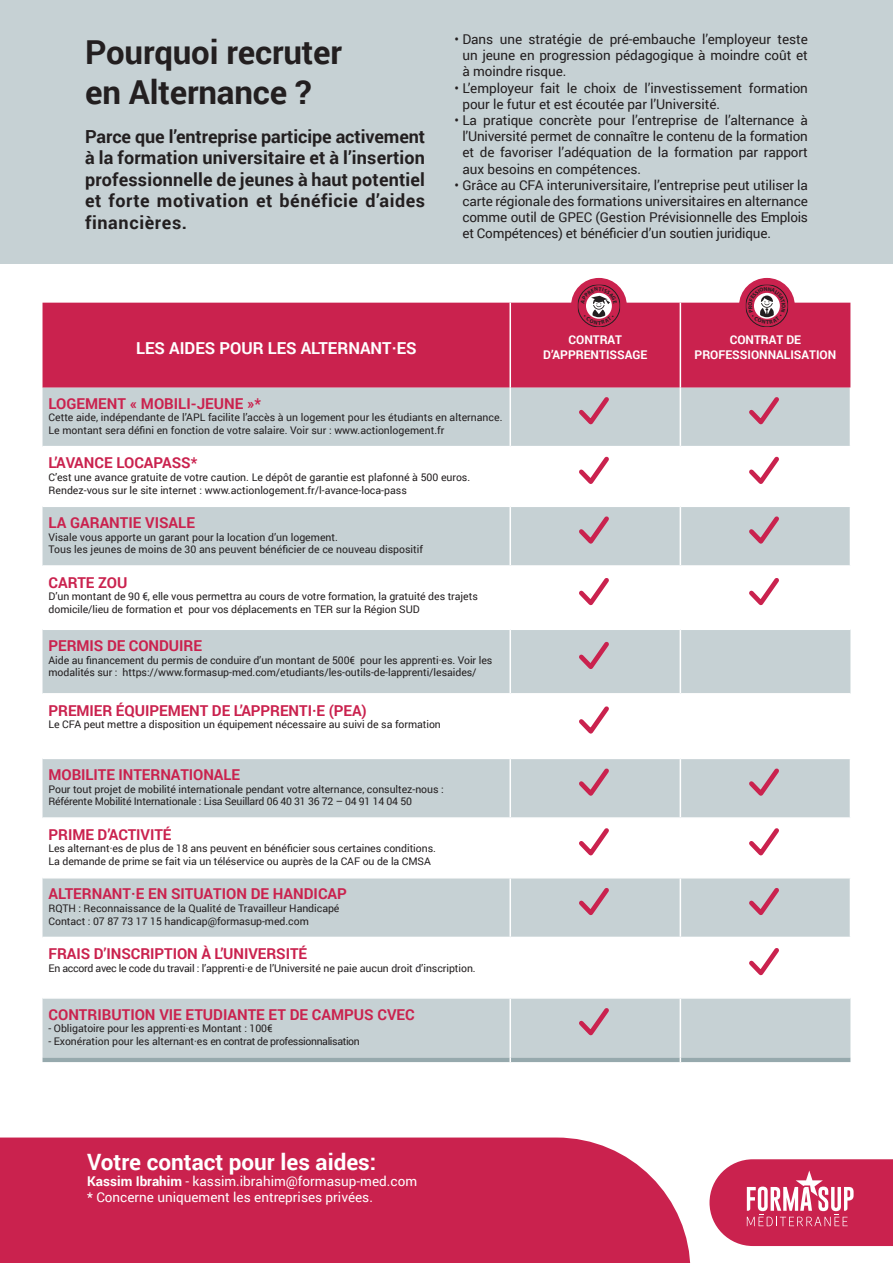
<style>
.page{position:relative;width:893px;height:1263px;background:#fff}
.page>*{position:absolute;margin:0;border:0;box-sizing:border-box;transform-origin:0 0}
.t1{font:700 33px/39.6px "Roboto";letter-spacing:-.005em;color:#231f20}
.t2{font:700 22.5px "Roboto";color:#fff}
.t3{font:700 18px/21.6px "Roboto";letter-spacing:.03em;color:#231f20;text-align:justify}
.t4{font:700 16.5px "Roboto";color:#fff}
.t5{font:700 15px "Roboto";letter-spacing:-.005em;color:#ca224e}
.t6{font:13.5px/16.2px "Roboto";letter-spacing:-.005em;color:#231f20;text-align:justify}
.t7{font:13.5px/16.2px "Roboto";color:#fff}
.t8{font:700 12px/14.4px "Roboto";color:#fff;text-align:center}
.t9{font:10.5px/12.6px "Roboto";letter-spacing:-.005em;color:#231f20}
.t10{font:10.5px "Roboto";letter-spacing:-.035em;color:#231f20}
.s1{font-weight:700}
</style>
<div class="page">
<div style="left:0;top:0;width:893px;height:264px;background:#c6d1d4"></div>
<div style="left:43px;top:303px;width:807px;height:85px;background:#ca224e"></div>
<svg style="left:43px;top:388px;width:807px;height:669px;fill:#c6d1d4"></svg>
<hr style="left:509px;top:388px;width:2px;height:58px;background:#fff">
<hr style="left:680px;top:388px;width:1px;height:58px;background:#fff">
<hr style="left:43px;top:446px;width:467px;height:1px;background:#fff">
<hr style="left:510px;top:446px;width:170px;height:1px;background:#fff">
<hr style="left:509px;top:447px;width:2px;height:59px;background:#fff">
<hr style="left:680px;top:446px;width:171px;height:1px;background:#fff">
<hr style="left:680px;top:447px;width:1px;height:59px;background:#fff">
<hr style="left:43px;top:506px;width:467px;height:1px;background:#fff">
<hr style="left:510px;top:506px;width:170px;height:1px;background:#fff">
<hr style="left:509px;top:507px;width:2px;height:58px;background:#fff">
<hr style="left:680px;top:506px;width:171px;height:1px;background:#fff">
<hr style="left:680px;top:507px;width:1px;height:58px;background:#fff">
<hr style="left:43px;top:565px;width:467px;height:2px;background:#fff">
<hr style="left:510px;top:565px;width:170px;height:2px;background:#fff">
<hr style="left:509px;top:567px;width:2px;height:61px;background:#fff">
<hr style="left:680px;top:565px;width:171px;height:2px;background:#fff">
<hr style="left:680px;top:567px;width:1px;height:61px;background:#fff">
<hr style="left:43px;top:628px;width:467px;height:2px;background:#fff">
<hr style="left:510px;top:628px;width:170px;height:2px;background:#fff">
<hr style="left:509px;top:630px;width:2px;height:63px;background:#fff">
<hr style="left:680px;top:628px;width:170px;height:2px;background:#fff">
<hr style="left:680px;top:630px;width:1px;height:63px;background:#fff">
<hr style="left:43px;top:693px;width:467px;height:1px;background:#fff">
<hr style="left:510px;top:693px;width:170px;height:1px;background:#fff">
<hr style="left:509px;top:694px;width:2px;height:64px;background:#fff">
<hr style="left:680px;top:693px;width:170px;height:1px;background:#fff">
<hr style="left:680px;top:694px;width:1px;height:64px;background:#fff">
<hr style="left:43px;top:758px;width:467px;height:1px;background:#fff">
<hr style="left:510px;top:758px;width:170px;height:1px;background:#fff">
<hr style="left:509px;top:759px;width:2px;height:58px;background:#fff">
<hr style="left:680px;top:758px;width:171px;height:1px;background:#fff">
<hr style="left:680px;top:759px;width:1px;height:58px;background:#fff">
<hr style="left:43px;top:817px;width:467px;height:2px;background:#fff">
<hr style="left:510px;top:817px;width:170px;height:2px;background:#fff">
<hr style="left:509px;top:819px;width:2px;height:58px;background:#fff">
<hr style="left:680px;top:817px;width:171px;height:2px;background:#fff">
<hr style="left:680px;top:819px;width:1px;height:58px;background:#fff">
<hr style="left:43px;top:877px;width:467px;height:1px;background:#fff">
<hr style="left:510px;top:877px;width:170px;height:1px;background:#fff">
<hr style="left:509px;top:878px;width:2px;height:59px;background:#fff">
<hr style="left:680px;top:877px;width:171px;height:1px;background:#fff">
<hr style="left:680px;top:878px;width:1px;height:59px;background:#fff">
<hr style="left:43px;top:937px;width:467px;height:1px;background:#fff">
<hr style="left:510px;top:937px;width:170px;height:1px;background:#fff">
<hr style="left:509px;top:938px;width:2px;height:59px;background:#fff">
<hr style="left:680px;top:937px;width:171px;height:1px;background:#fff">
<hr style="left:680px;top:938px;width:1px;height:59px;background:#fff">
<hr style="left:43px;top:997px;width:467px;height:2px;background:#fff">
<hr style="left:510px;top:997px;width:170px;height:2px;background:#fff">
<hr style="left:509px;top:999px;width:2px;height:58px;background:#fff">
<hr style="left:680px;top:997px;width:170px;height:2px;background:#fff">
<hr style="left:680px;top:999px;width:1px;height:58px;background:#fff">
<svg style="left:43px;top:1057px;width:807px;height:5px;background:#9eb0b3"></svg>
<hr style="left:509px;top:303px;width:2px;height:85px;background:#fff">
<hr style="left:680px;top:303px;width:1px;height:85px;background:#fff">
<svg style="left:579px;top:397px;width:30px;height:27px"></svg>
<svg style="left:749px;top:397px;width:30px;height:27px"></svg>
<svg style="left:579px;top:457px;width:30px;height:27px"></svg>
<svg style="left:749px;top:457px;width:30px;height:27px"></svg>
<svg style="left:579px;top:516px;width:30px;height:28px"></svg>
<svg style="left:749px;top:516px;width:30px;height:28px"></svg>
<svg style="left:579px;top:578px;width:30px;height:27px"></svg>
<svg style="left:749px;top:578px;width:30px;height:27px"></svg>
<svg style="left:579px;top:642px;width:30px;height:27px"></svg>
<svg style="left:579px;top:706px;width:30px;height:28px"></svg>
<svg style="left:579px;top:768px;width:30px;height:28px"></svg>
<svg style="left:749px;top:768px;width:30px;height:28px"></svg>
<svg style="left:579px;top:828px;width:30px;height:27px"></svg>
<svg style="left:749px;top:828px;width:30px;height:27px"></svg>
<svg style="left:579px;top:888px;width:30px;height:27px"></svg>
<svg style="left:749px;top:888px;width:30px;height:27px"></svg>
<svg style="left:749px;top:948px;width:30px;height:27px"></svg>
<svg style="left:579px;top:1008px;width:30px;height:27px"></svg>
<div style="left:739px;top:278px;width:56px;height:56px;background:#ca224e;border-radius:50%"></div>
<div style="left:571px;top:278px;width:56px;height:56px;background:#ca224e;border-radius:50%"></div>
<div style="left:0;top:1137px;width:690px;height:126px;background:#ca224e"></div>
<svg style="left:709px;top:1159px;width:184px;height:87px;background:#d3476c"></svg>
<svg style="left:746px;top:285px;width:42px;height:42px"></svg>
<svg style="left:578px;top:285px;width:42px;height:42px"></svg>
<h1 class="t1" style="left:85px;top:35px;width:259px">Pourquoi recruter en Alternance ?</h1>
<h3 class="t3" style="left:85px;top:127px;width:342px">Parce que l’entreprise participe activement à la formation universitaire et à l’insertion professionnelle de jeunes à haut potentiel et forte motivation et bénéficie d’aides financières.</h3>
<p class="t6" style="left:462px;top:30px;width:347px;text-indent:-8px">• Dans une stratégie de pré-embauche l’employeur teste un jeune en progression pédagogique à moindre coût et à moindre risque.</p>
<p class="t6" style="left:462px;top:79px;width:347px;text-indent:-8px">• L’employeur fait le choix de l’investissement formation pour le futur et est écoutée par l’Université.</p>
<p class="t6" style="left:462px;top:111px;width:347px;text-indent:-8px">• La pratique concrète pour l’entreprise de l’alternance à l’Université permet de connaître le contenu de la formation et de favoriser l’adéquation de la formation par rapport aux besoins en compétences.</p>
<p class="t6" style="left:462px;top:176px;width:347px;text-indent:-8px">• Grâce au CFA interuniversitaire, l’entreprise peut utiliser la carte régionale des formations universitaires en alternance comme outil de GPEC (Gestion Prévisionnelle des Emplois et Compétences) et bénéficier d’un soutien juridique.</p>
<h3 class="t4" style="left:136px;top:341px;width:282px">LES AIDES POUR LES ALTERNANT·ES</h3>
<p class="t8" style="left:543px;top:334px;width:106px">CONTRAT<br>D’APPRENTISSAGE</p>
<p class="t8" style="left:694px;top:334px;width:143px">CONTRAT DE<br>PROFESSIONNALISATION</p>
<h3 class="t5" style="left:49px;top:397px;width:214px">LOGEMENT « MOBILI-JEUNE »*</h3>
<p class="t9" style="left:49px;top:411px;width:455px">Cette aide, indépendante de l’APL facilite l’accès à un logement pour les étudiants en alternance.<br>Le montant sera défini en fonction de votre salaire. Voir sur : www.actionlogement.fr</p>
<h3 class="t5" style="left:49px;top:456px;width:150px">L’AVANCE LOCAPASS*</h3>
<p class="t9" style="left:49px;top:470px;width:423px">C’est une avance gratuite de votre caution. Le dépôt de garantie est plafonné à 500 euros.<br>Rendez-vous sur le site internet : www.actionlogement.fr/l-avance-loca-pass</p>
<h3 class="t5" style="left:49px;top:516px;width:148px">LA GARANTIE VISALE</h3>
<p class="t9" style="left:49px;top:530px;width:376px">Visale vous apporte un garant pour la location d’un logement.<br>Tous les jeunes de moins de 30 ans peuvent bénéficier de ce nouveau dispositif</p>
<h3 class="t5" style="left:49px;top:576px;width:80px">CARTE ZOU</h3>
<p class="t9" style="left:49px;top:590px;width:431px">D’un montant de 90 €, elle vous permettra au cours de votre formation, la gratuité des trajets domicile/lieu de formation et pour vos déplacements en TER sur la Région SUD</p>
<h3 class="t5" style="left:49px;top:639px;width:155px">PERMIS DE CONDUIRE</h3>
<p class="t9" style="left:49px;top:653px;width:445px">Aide au financement du permis de conduire d’un montant de 500€ pour les apprenti·es. Voir les modalités sur : https://www.formasup-med.com/etudiants/les-outils-de-lapprenti/lesaides/</p>
<h3 class="t5" style="left:49px;top:704px;width:320px">PREMIER ÉQUIPEMENT DE L’APPRENTI·E (PEA)</h3>
<p class="t9" style="left:49px;top:718px;width:394px">Le CFA peut mettre a disposition un équipement nécessaire au suivi de sa formation</p>
<h3 class="t5" style="left:49px;top:768px;width:193px">MOBILITE INTERNATIONALE</h3>
<p class="t9" style="left:49px;top:782px;width:397px">Pour tout projet de mobilité internationale pendant votre alternance, consultez-nous :<br>Référente Mobilité Internationale : Lisa Seuillard 06 40 31 36 72 – 04 91 14 04 50</p>
<h3 class="t5" style="left:49px;top:828px;width:124px">PRIME D’ACTIVITÉ</h3>
<p class="t9" style="left:49px;top:842px;width:389px">Les alternant·es de plus de 18 ans peuvent en bénéficier sous certaines conditions.<br>La demande de prime se fait via un téléservice ou auprès de la CAF ou de la CMSA</p>
<h3 class="t5" style="left:49px;top:888px;width:300px">ALTERNANT·E EN SITUATION DE HANDICAP</h3>
<p class="t9" style="left:49px;top:902px;width:292px">RQTH : Reconnaissance de la Qualité de Travailleur Handicapé<br>Contact : 07 87 73 17 15 handicap@formasup-med.com</p>
<h3 class="t5" style="left:49px;top:947px;width:260px">FRAIS D’INSCRIPTION À L’UNIVERSITÉ</h3>
<p class="t9" style="left:49px;top:961px;width:429px">En accord avec le code du travail : l’apprenti·e de l’Université ne paie aucun droit d’inscription.</p>
<h3 class="t5" style="left:49px;top:1008px;width:368px">CONTRIBUTION VIE ETUDIANTE ET DE CAMPUS CVEC</h3>
<p class="t9" style="left:49px;top:1022px;width:226px">- Obligatoire pour les apprenti·es Montant : 100€</p>
<p class="t10" style="left:49px;top:1034px;width:313px">- Exonération pour les alternant·es en contrat de professionnalisation</p>
<h2 class="t2" style="left:87px;top:1152px;width:291px">Votre contact pour les aides:</h2>
<p class="t7" style="left:87px;top:1172px;width:331px"><span class="s1">Kassim Ibrahim</span> - kassim.ibrahim@formasup-med.com * Concerne uniquement les entreprises privées.</p>
</div>
